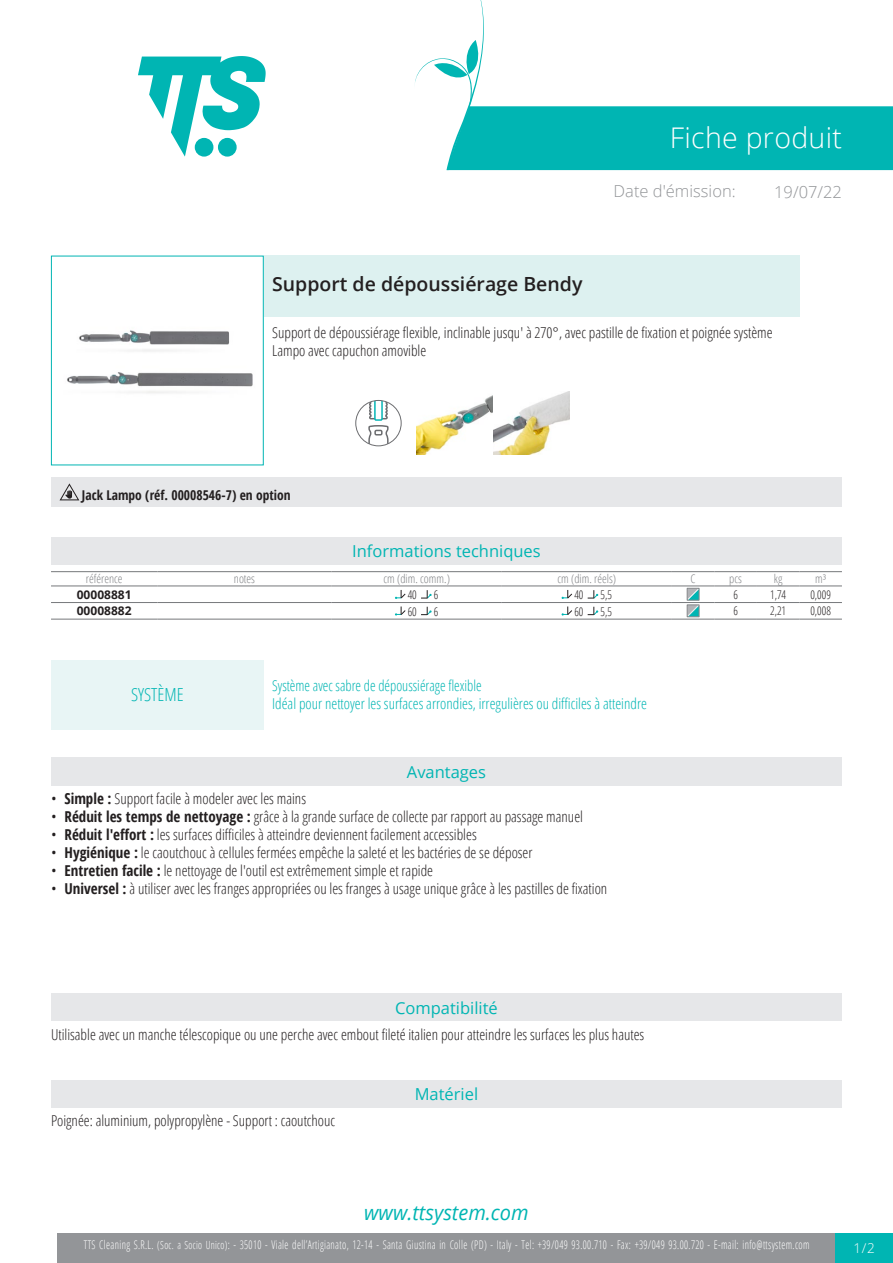
<style>
.page{position:relative;width:893px;height:1263px;background:#fff}
.page>*{position:absolute;margin:0;border:0;box-sizing:border-box;transform-origin:0 0}
.Titolo1{font:300 28.5px "Open Sans";letter-spacing:.01em;color:#fff}
.t1{font:italic 20.85px "Open Sans";color:#00b5b3;scale:.96 1}
.Nome{font:600 19.5px "Open Sans";color:#231f20}
.Titolo15{font:300 18px "Open Sans Condensed";color:#00b5b3}
.Titolo2{font:300 16.5px "Open Sans";color:#939598}
.Titolo3{font:16.5px "Open Sans";color:#00b5b3}
.Titolo9{font:16.5px "Open Sans";color:#00b5b3}
.Titolo8{font:16.5px "Open Sans";color:#00b5b3}
.Titolo16{font:16.5px "Open Sans";color:#00b5b3}
.Descrizione{font:300 15px/18px "Open Sans Condensed";color:#231f20}
.Compatibilità{font:300 15px "Open Sans Condensed";color:#231f20}
.IdealePer{font:300 15px "Open Sans Condensed";color:#00b5b3}
.Materiale{font:300 15px "Open Sans Condensed";color:#231f20}
.DefinizioneSistema{font:300 15px "Open Sans Condensed";color:#00b5b3;scale:.95 1}
.NotaProd{font:700 13.5px "Open Sans Condensed";color:#231f20}
.t2{font:300 13.5px "Open Sans";color:#fff}
.t3{font:300 12px "Open Sans Condensed";letter-spacing:.035em;color:#fff;scale:.85 1}
.TabTecnica_Intestazi{font:300 12px "Open Sans Condensed";color:#808285}
.TabTecnica_Corpo{font:300 12px "Open Sans Condensed";color:#231f20;scale:.95 1}
.TabTecnica_Codice{font:700 12px "Open Sans";color:#231f20}
.s1{font-weight:700}
.s2{font-size:11.25px}
</style>
<div class="page">
<svg style="left:138px;top:56px;width:128px;height:101px"></svg>
<div style="left:57px;top:1233px;width:779px;height:30px;background:#939598"></div>
<div style="left:836px;top:1233px;width:57px;height:30px;background:#00b5b3"></div>
<svg style="left:415px;top:0;width:478px;height:170px"></svg>
<div style="left:51px;top:256px;width:213px;height:209px;border:1px solid #00b5b3"></div>
<img style="left:67px;top:372px;width:186px;height:21px">
<img style="left:79px;top:330px;width:151px;height:22px">
<div style="left:264px;top:256px;width:535px;height:61px;background:#ddf1f0"></div>
<svg style="left:365px;top:400px;width:27px;height:46px"></svg>
<div style="left:356px;top:400px;width:45px;height:46px;border:1px solid #6c6d70;border-radius:50%"></div>
<img style="left:417px;top:391px;width:153px;height:64px">
<div style="left:51px;top:477px;width:791px;height:30px;background:#e6e7e9"></div>
<svg style="left:60px;top:483px;width:19px;height:17px"></svg>
<div style="left:51px;top:537px;width:791px;height:28px;background:#e6e7e9"></div>
<hr style="left:51px;top:571px;width:106px;height:1px;background:#76787b">
<hr style="left:51px;top:586px;width:106px;height:1px;background:#76787b">
<hr style="left:157px;top:571px;width:175px;height:1px;background:#76787b">
<hr style="left:157px;top:586px;width:175px;height:1px;background:#76787b">
<hr style="left:332px;top:571px;width:170px;height:1px;background:#76787b">
<hr style="left:332px;top:586px;width:170px;height:1px;background:#76787b">
<hr style="left:502px;top:571px;width:170px;height:1px;background:#76787b">
<hr style="left:502px;top:586px;width:170px;height:1px;background:#76787b">
<hr style="left:672px;top:571px;width:42px;height:1px;background:#76787b">
<hr style="left:672px;top:586px;width:42px;height:1px;background:#76787b">
<hr style="left:714px;top:571px;width:43px;height:1px;background:#76787b">
<hr style="left:714px;top:586px;width:43px;height:1px;background:#76787b">
<hr style="left:757px;top:571px;width:42px;height:1px;background:#76787b">
<hr style="left:757px;top:586px;width:42px;height:1px;background:#76787b">
<hr style="left:799px;top:571px;width:43px;height:1px;background:#76787b">
<hr style="left:799px;top:586px;width:43px;height:1px;background:#76787b">
<hr style="left:51px;top:602px;width:106px;height:1px;background:#76787b">
<hr style="left:51px;top:619px;width:106px;height:1px;background:#76787b">
<hr style="left:157px;top:602px;width:175px;height:1px;background:#76787b">
<hr style="left:157px;top:619px;width:175px;height:1px;background:#76787b">
<hr style="left:332px;top:602px;width:170px;height:1px;background:#76787b">
<hr style="left:332px;top:619px;width:170px;height:1px;background:#76787b">
<hr style="left:502px;top:602px;width:170px;height:1px;background:#76787b">
<hr style="left:502px;top:619px;width:170px;height:1px;background:#76787b">
<hr style="left:672px;top:602px;width:42px;height:1px;background:#76787b">
<hr style="left:672px;top:619px;width:42px;height:1px;background:#76787b">
<hr style="left:714px;top:602px;width:43px;height:1px;background:#76787b">
<hr style="left:714px;top:619px;width:43px;height:1px;background:#76787b">
<hr style="left:757px;top:602px;width:42px;height:1px;background:#76787b">
<hr style="left:757px;top:619px;width:42px;height:1px;background:#76787b">
<hr style="left:799px;top:602px;width:43px;height:1px;background:#76787b">
<hr style="left:799px;top:619px;width:43px;height:1px;background:#76787b">
<svg style="left:395px;top:590px;width:11px;height:9px"></svg>
<svg style="left:421px;top:590px;width:11px;height:9px"></svg>
<svg style="left:562px;top:590px;width:10px;height:9px"></svg>
<svg style="left:588px;top:590px;width:10px;height:9px"></svg>
<svg style="left:395px;top:606px;width:11px;height:9px"></svg>
<svg style="left:421px;top:607px;width:11px;height:8px"></svg>
<svg style="left:562px;top:606px;width:10px;height:9px"></svg>
<svg style="left:588px;top:607px;width:10px;height:8px"></svg>
<svg style="left:687px;top:588px;width:12px;height:27px"></svg>
<div style="left:687px;top:605px;width:12px;height:12px;border:1px solid #87898c"></div>
<div style="left:51px;top:660px;width:213px;height:69px;background:#e8f5f5"></div>
<div style="left:51px;top:758px;width:791px;height:28px;background:#e6e7e9"></div>
<div style="left:51px;top:994px;width:791px;height:27px;background:#e6e7e9"></div>
<div style="left:51px;top:1080px;width:791px;height:28px;background:#e6e7e9"></div>
<p class="Titolo1" style="left:670px;top:118px;width:174px">Fiche produit</p>
<p class="Titolo2" style="left:614px;top:180px;width:124px">Date d'émission:</p>
<p class="Titolo2" style="left:774px;top:180px;width:69px">19/07/22</p>
<p class="Nome" style="left:272px;top:270px;width:312px">Support de dépoussiérage Bendy</p>
<p class="Descrizione" style="left:272px;top:323px;width:502px">Support de dépoussiérage flexible, inclinable jusqu' à 270°, avec pastille de fixation et poignée système<br>Lampo avec capuchon amovible</p>
<p class="NotaProd" style="left:82px;top:486px;width:210px">Jack Lampo (réf. 00008546-7) en option</p>
<p class="Titolo3" style="left:352px;top:540px;width:190px">Informations techniques</p>
<p class="TabTecnica_Intestazi" style="left:86px;top:570px;width:38px">référence</p>
<p class="TabTecnica_Intestazi" style="left:234px;top:570px;width:23px">notes</p>
<p class="TabTecnica_Intestazi" style="left:383px;top:570px;width:68px">cm (dim. comm.)</p>
<p class="TabTecnica_Intestazi" style="left:557px;top:570px;width:60px">cm (dim. réels)</p>
<p class="TabTecnica_Intestazi" style="left:691px;top:570px;width:7px">C</p>
<p class="TabTecnica_Intestazi" style="left:729px;top:570px;width:14px">pcs</p>
<p class="TabTecnica_Intestazi" style="left:774px;top:570px;width:10px">kg</p>
<p class="TabTecnica_Intestazi" style="left:815px;top:570px;width:13px">m³</p>
<p class="TabTecnica_Codice" style="left:77px;top:586px;width:56px">00008881</p>
<p class="TabTecnica_Corpo" style="left:408px;top:587px;width:11px">40</p>
<p class="TabTecnica_Corpo" style="left:434px;top:587px;width:6px">6</p>
<p class="TabTecnica_Corpo" style="left:574px;top:587px;width:11px">40</p>
<p class="TabTecnica_Corpo" style="left:601px;top:587px;width:14px">5,5</p>
<p class="TabTecnica_Corpo" style="left:733px;top:586px;width:6px">6</p>
<p class="TabTecnica_Corpo" style="left:770px;top:586px;width:18px">1,74</p>
<p class="TabTecnica_Corpo" style="left:810px;top:586px;width:23px">0,009</p>
<p class="TabTecnica_Codice" style="left:77px;top:603px;width:56px">00008882</p>
<p class="TabTecnica_Corpo" style="left:408px;top:603px;width:11px">60</p>
<p class="TabTecnica_Corpo" style="left:434px;top:603px;width:6px">6</p>
<p class="TabTecnica_Corpo" style="left:574px;top:603px;width:11px">60</p>
<p class="TabTecnica_Corpo" style="left:601px;top:603px;width:14px">5,5</p>
<p class="TabTecnica_Corpo" style="left:733px;top:603px;width:6px">6</p>
<p class="TabTecnica_Corpo" style="left:770px;top:603px;width:18px">2,21</p>
<p class="TabTecnica_Corpo" style="left:810px;top:603px;width:23px">0,008</p>
<p class="Titolo15" style="left:131px;top:683px;width:54px">SYSTÈME</p>
<p class="DefinizioneSistema" style="left:272px;top:676px;width:222px">Système avec sabre de dépoussiérage flexible</p>
<p class="IdealePer" style="left:272px;top:694px;width:376px">Idéal pour nettoyer les surfaces arrondies, irregulières ou difficiles à atteindre</p>
<p class="Titolo8" style="left:407px;top:761px;width:81px">Avantages</p>
<p class="Descrizione" style="left:51px;top:789px;width:257px">• <span class="s1">Simple :</span> Support facile à modeler avec les mains</p>
<p class="Descrizione" style="left:51px;top:807px;width:533px">• <span class="s1">Réduit les temps de nettoyage :</span> grâce à la grande surface de collecte par rapport au passage manuel</p>
<p class="Descrizione" style="left:51px;top:825px;width:427px">• <span class="s1">Réduit l'effort :</span> les surfaces difficiles à atteindre deviennent facilement accessibles</p>
<p class="Descrizione" style="left:51px;top:843px;width:483px">• <span class="s1">Hygiénique :</span> le caoutchouc à cellules fermées empêche la saleté et les bactéries de se déposer</p>
<p class="Descrizione" style="left:51px;top:861px;width:384px">• <span class="s1">Entretien facile :</span> le nettoyage de l'outil est extrêmement simple et rapide</p>
<p class="Descrizione" style="left:51px;top:879px;width:558px">• <span class="s1">Universel :</span> à utiliser avec les franges appropriées ou les franges à usage unique grâce à les pastilles de fixation</p>
<p class="Titolo9" style="left:395px;top:996px;width:104px">Compatibilité</p>
<p class="Compatibilità" style="left:51px;top:1024px;width:595px">Utilisable avec un manche télescopique ou une perche avec embout fileté italien pour atteindre les surfaces les plus hautes</p>
<p class="Materiale" style="left:51px;top:1110px;width:286px">Poignée: aluminium, polypropylène - Support : caoutchouc</p>
<p class="Titolo16" style="left:415px;top:1083px;width:65px">Matériel</p>
<h2 class="t1" style="left:364px;top:1198px;width:173px">www.ttsystem.com</h2>
<p class="t3" style="left:84px;top:1236px;width:855px">TTS Cleaning S.R.L. <span class="s2">(Soc. a Socio Unico)</span>: - 35010 - Viale dell’Artigianato, 12-14 - Santa Giustina in Colle (PD) - Italy - Tel: +39/049 93.00.710 - Fax: +39/049 93.00.720 - E-mail: info@ttsystem.com</p>
<p class="t2" style="left:854px;top:1239px;width:23px">1/2</p>
</div>
